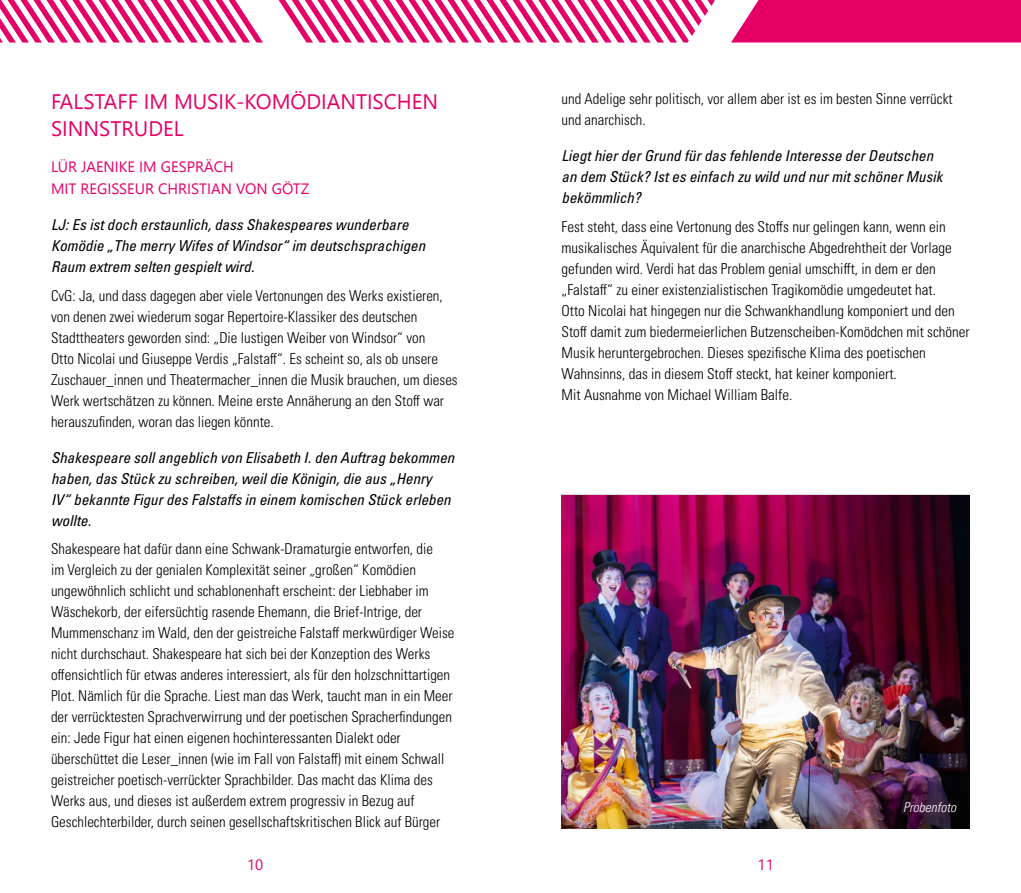
<style>
.page{position:relative;width:1021px;height:893px;background:#fff}
.page>*{position:absolute;margin:0;border:0;box-sizing:border-box;transform-origin:0 0}
.t1{font:300 condensed 15px/21px "Univers LT Pro";color:#000}
.t2{font:italic condensed 15px/21px "Univers LT Pro";color:#000}
.t3{font:italic 300 condensed 13.5px "Univers LT Pro";color:#fff}
</style>
<div class="page">
<svg style="left:731px;top:0;width:289px;height:43px;background:#e60e70"></svg>
<svg style="left:0;top:0;width:714px;height:43px"></svg>
<img style="left:561px;top:495px;width:408px;height:333px">
<p class="t2" style="left:51px;top:214px;width:376px">LJ: Es ist doch erstaunlich, dass Shakespeares wunderbare<br>Komödie „The merry Wifes of Windsor“ im deutschsprachigen<br>Raum extrem selten gespielt wird.</p>
<p class="t1" style="left:51px;top:284px;width:408px">CvG: Ja, und dass dagegen aber viele Vertonungen des Werks existieren, von denen zwei wiederum sogar Repertoire-Klassiker des deutschen Stadttheaters geworden sind: „Die lustigen Weiber von Windsor“ von<br>Otto Nicolai und Giuseppe Verdis „Falstaff“. Es scheint so, als ob unsere Zuschauer_innen und Theatermacher_innen die Musik brauchen, um dieses Werk wertschätzen zu können. Meine erste Annäherung an den Stoff war herauszufinden, woran das liegen könnte.</p>
<p class="t2" style="left:51px;top:447px;width:405px">Shakespeare soll angeblich von Elisabeth I. den Auftrag bekommen haben, das Stück zu schreiben, weil die Königin, die aus „Henry IV“ bekannte Figur des Falstaffs in einem komischen Stück erleben wollte.</p>
<p class="t1" style="left:51px;top:538px;width:405px">Shakespeare hat dafür dann eine Schwank-Dramaturgie entworfen, die<br>im Vergleich zu der genialen Komplexität seiner „großen“ Komödien ungewöhnlich schlicht und schablonenhaft erscheint: der Liebhaber im Wäschekorb, der eifersüchtig rasende Ehemann, die Brief-Intrige, der Mummenschanz im Wald, den der geistreiche Falstaff merkwürdiger Weise nicht durchschaut. Shakespeare hat sich bei der Konzeption des Werks offensichtlich für etwas anderes interessiert, als für den holzschnittartigen Plot. Nämlich für die Sprache. Liest man das Werk, taucht man in ein Meer der verrücktesten Sprachverwirrung und der poetischen Spracherfindungen ein: Jede Figur hat einen eigenen hochinteressanten Dialekt oder überschüttet die Leser_innen (wie im Fall von Falstaff) mit einem Schwall geistreicher poetisch-verrückter Sprachbilder. Das macht das Klima des Werks aus, und dieses ist außerdem extrem progressiv in Bezug auf Geschlechterbilder, durch seinen gesellschaftskritischen Blick auf Bürger</p>
<p class="t1" style="left:561px;top:88px;width:392px">und Adelige sehr politisch, vor allem aber ist es im besten Sinne verrückt und anarchisch.</p>
<p class="t2" style="left:561px;top:145px;width:382px">Liegt hier der Grund für das fehlende Interesse der Deutschen an dem Stück? Ist es einfach zu wild und nur mit schöner Musik bekömmlich?</p>
<p class="t1" style="left:561px;top:215px;width:409px">Fest steht, dass eine Vertonung des Stoffs nur gelingen kann, wenn ein musikalisches Äquivalent für die anarchische Abgedrehtheit der Vorlage gefunden wird. Verdi hat das Problem genial umschifft, in dem er den „Falstaff“ zu einer existenzialistischen Tragikomödie umgedeutet hat.<br>Otto Nicolai hat hingegen nur die Schwankhandlung komponiert und den Stoff damit zum biedermeierlichen Butzenscheiben-Komödchen mit schöner Musik heruntergebrochen. Dieses spezifische Klima des poetischen Wahnsinns, das in diesem Stoff steckt, hat keiner komponiert.<br>Mit Ausnahme von Michael William Balfe.</p>
<p class="t3" style="left:903px;top:798px;width:55px">Probenfoto</p>
</div>
